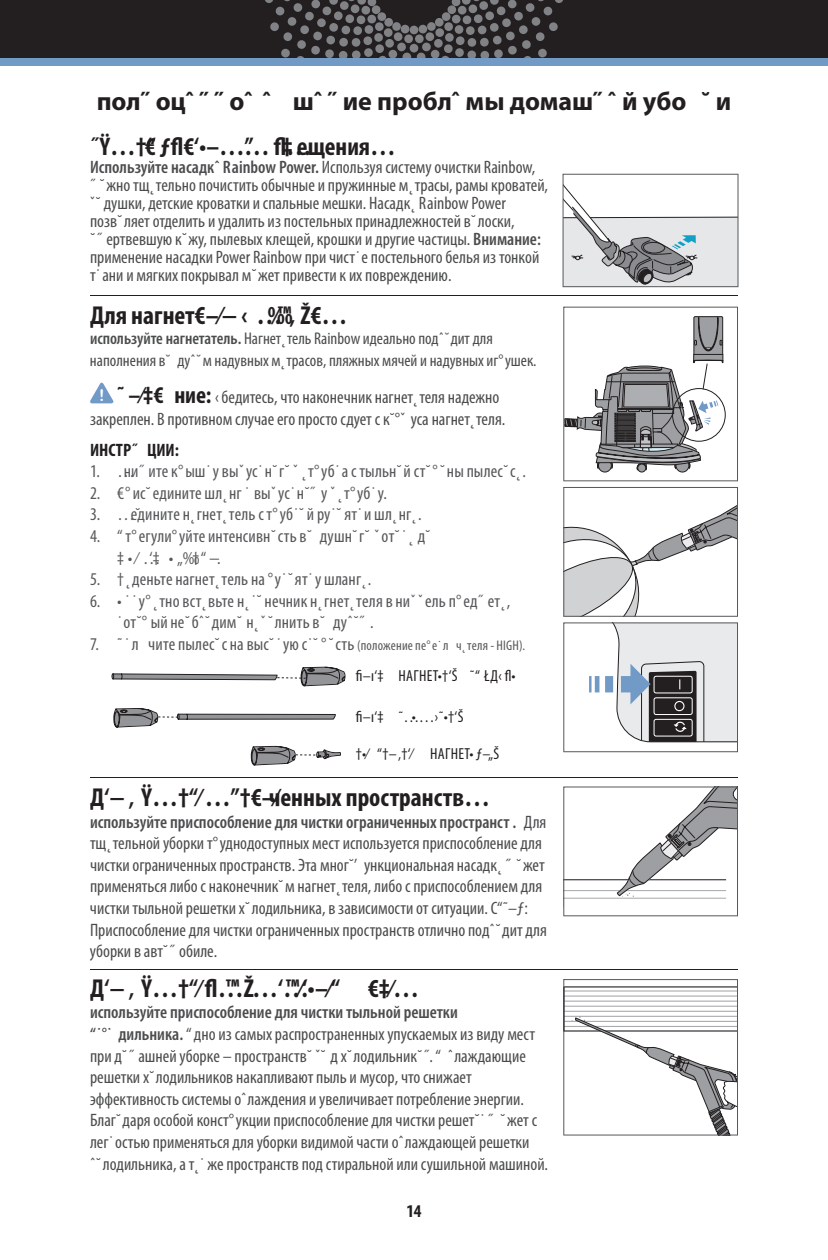
<style>
.page{position:relative;width:828px;height:1260px;background:#fff}
.page>*{position:absolute;margin:0;border:0;box-sizing:border-box;transform-origin:0 0}
.t1{font:700 condensed 26px "Myriad Pro";color:#231f20}
.t2{font:700 26px "Myriad Pro";color:#231f20}
.t3{font:700 condensed 25.6px "Myriad Pro";color:#231f20}
.t4{font:condensed 18px/21.6px "Myriad Pro";color:#4b4c4d}
.t5{font:condensed 18px/21.6px "Myriad Pro";letter-spacing:.005em;color:#57585a}
.t6{font:700 condensed 18px "Myriad Pro";color:#231f20}
.t7{font:condensed 17px/21.6px "Myriad Pro";color:#4b4c4d}
.t8{font:condensed 16px "Myriad Pro";letter-spacing:.02em;color:#231f20}
.s1{font-weight:600}
.s2{font-family:"Arial Rounded MT Bold";font-stretch:normal;font-size:16.2px;color:#fff}
.s3{font-weight:700;font-size:24px;color:#231f20}
.s4{font-size:14px}
</style>
<div class="page">
<div style="left:1px;top:0;width:827px;height:58px;background:#231f20"></div>
<div style="left:404px;top:34px;width:9px;height:9px;background:#808285;border-radius:4px"></div>
<div style="left:415px;top:34px;width:9px;height:9px;background:#808285;border-radius:4px"></div>
<div style="left:410px;top:44px;width:8px;height:9px;background:#808285;border-radius:4px"></div>
<svg style="left:265px;top:0;width:146px;height:58px"></svg>
<div style="left:410px;top:26px;width:8px;height:8px;background:#808285;border-radius:50%"></div>
<svg style="left:417px;top:0;width:146px;height:58px"></svg>
<div style="left:0;top:58px;width:828px;height:8px;background:#719ac7"></div>
<svg style="left:90px;top:382px;width:24px;height:21px"></svg>
<svg style="left:563px;top:307px;width:175px;height:174px"></svg>
<svg style="left:563px;top:487px;width:175px;height:265px"></svg>
<svg style="left:563px;top:174px;width:176px;height:113px"></svg>
<svg style="left:563px;top:786px;width:175px;height:130px"></svg>
<svg style="left:563px;top:979px;width:175px;height:157px"></svg>
<hr style="left:90px;top:295px;width:648px;height:1px;background:#231f20">
<hr style="left:90px;top:777px;width:648px;height:1px;background:#231f20">
<hr style="left:90px;top:969px;width:648px;height:1px;background:#231f20">
<svg style="left:112px;top:667px;width:233px;height:20px"></svg>
<svg style="left:113px;top:708px;width:223px;height:20px"></svg>
<svg style="left:250px;top:746px;width:91px;height:19px"></svg>
<h1 class="t2" style="left:97px;top:84px;width:636px">пол˝ оцˆ ˝ ˝ оˆ ˆ шˆ ˝ ие проблˆ мы домаш˝ ˆ й убо ˘ и</h1>
<h2 class="t3" style="left:90px;top:131px;width:307px">˝Ÿ…†“€ ƒfl€‘•–…”… fl…‡ ещения…</h2>
<p class="t4" style="left:90px;top:158px;width:460px;line-height:18px"><span class="s1">Используйте насадкˆ Rainbow Power.</span> Используя систему очистки Rainbow,<br>˝ ˘жно тщ˛тельно почистить обычные и пружинные м˛трасы, рамы кроватей, ˇ˘ душки, детские кроватки и спальные мешки. Насадк˛ Rainbow Power позв˘ляет отделить и удалить из постельных принадлежностей в˘лоски,<br>˘˝ ертвевшую к˘жу, пылевых клещей, крошки и другие частицы. <span class="s1">Внимание: </span>применение насадки Power Rainbow при чист˙е постельного белья из тонкой т˙ани и мягких покрывал м˘жет привести к их повреждению.</p>
<h1 class="t1" style="left:90px;top:299px;width:259px">Для нагнет€–⁄− ‹ …‰™‚ Ž€…</h1>
<p class="t7" style="left:90px;top:327px;width:448px"><span class="s1">используйте нагнетатель.</span> Нагнет˛тель Rainbow идеально подˆ˘дит для наполнения в˘ дуˆ˘м надувных м˛трасов, пляжных мячей и надувных иг°ушек.</p>
<p class="t4" style="left:90px;top:386px;width:417px;text-align:center"><span class="s2">!</span> <span class="s3">˜ –⁄‡€ ние:</span> ‹бедитесь, что наконечник нагнет˛теля надежно закреплен. В противном случае его просто сдует с к˘°ˇ уса нагнет˛теля.</p>
<p class="t6" style="left:90px;top:438px;width:90px">ИНСТР˝ ЦИИ:</p>
<p class="t5" style="left:90px;top:460px;width:437px">1. …ни˝ ите к°ыш˙у выˇус˙н˘г˘ ˇ ˛т°уб˙а с тыльн˘й ст˘° ˘ны пылес˘с˛.</p>
<p class="t5" style="left:90px;top:482px;width:298px">2. €° ис˘едините шл˛нг ˙ выˇус˙н˘˝ у ˇ˛т°уб˙у.</p>
<p class="t5" style="left:90px;top:503px;width:333px">3. …˘едините н˛гнет˛тель с т°уб˙˘ й ру˙˘ят˙и шл˛нг˛.</p>
<p class="t5" style="left:117px;top:525px;width:315px;text-indent:-27px">4. “ т°егули°уйте интенсивн˘стьв˘ душн˘г˘ ˇот˘˙˛ д˘ ‡ •⁄ …‘‡ •„‰†“−.</p>
<p class="t5" style="left:90px;top:568px;width:283px">5. †˛деньте нагнет˛тель на °у˙˘ят˙у шланг˛.</p>
<p class="t5" style="left:117px;top:590px;width:395px;text-indent:-27px">6. • ˙˙у° ˛тно вст˛вьте н˛˙˘ нечник н˛гнет˛теля в ниˇˇель п°ед˝ ет˛, ˙от˘° ый не˘бˆ˘дим˘ н˛ˇ˘лнитьв˘ дуˆ˘˝ .</p>
<p class="t5" style="left:90px;top:633px;width:437px">7. ˜˙л чите пылес˘с на выс˘˙ую с˙˘ ° ˘сть <span class="s4">(положение пе°е˙л ч˛теля - HIGH).</span></p>
<p class="t8" style="left:356px;top:666px;width:161px">fi–ı‘‡ НАГНЕТ•†‘Š ˜“ ŁД‹ fl•</p>
<p class="t8" style="left:356px;top:707px;width:109px">fi–ı‘‡ ˜…• …›˜•†‘Š</p>
<p class="t8" style="left:356px;top:744px;width:145px">†•⁄ “†–‚†‘⁄ НАГНЕТ• ƒ–„Š</p>
<h1 class="t1" style="left:90px;top:781px;width:402px">Д‘− ‚ Ÿ…†“⁄ …”†€–⁄ченных пространств…</h1>
<p class="t4" style="left:90px;top:811px;width:458px"><span class="s1">используйте приспособление для чистки ограниченных пространст .</span> Для тщ˛тельной уборки т°уднодоступных мест используется приспособление для чистки ограниченных пространств. Эта мног˘’ ункциональная насадк˛ ˝ ˘жет применяться либо с наконечник˘м нагнет˛теля, либо с приспособлением для чистки тыльной решетки х˘лодильника, в зависимости от ситуации. С“˜–ƒ:<br>Приспособление для чистки ограниченных пространств отлично подˆ˘дит для уборки в авт˘˝ обиле.</p>
<h1 class="t1" style="left:90px;top:972px;width:331px">Д‘− ‚ Ÿ…†“⁄ fl…™ Ž…‘…™⁄‘•–⁄“ €‡⁄…</h1>
<p class="t4" style="left:90px;top:1001px;width:460px"><span class="s1">используйте приспособление для чистки тыльной решетки<br>“˙°˙ дильника.</span> “ дно из самых распространенных упускаемых из виду мест при д˘˝ ашней уборке – пространств˘ ˇ˘ д х˘лодильник˘˝. “ ˆлаждающие решетки х˘лодильников накапливают пыль и мусор, что снижает эффективность системы оˆлаждения и увеличивает потребление энергии.<br>Благ˘даря особой конст°укции приспособление для чистки решет˘˙ ˝ ˘жет с лег˙остью применяться для уборки видимой части оˆлаждающей решетки ˆ˘лодильника, а т˛˙ же пространств под стиральной или сушильной машиной.</p>
<p class="t6" style="left:407px;top:1199px;width:16px">14</p>
</div>
